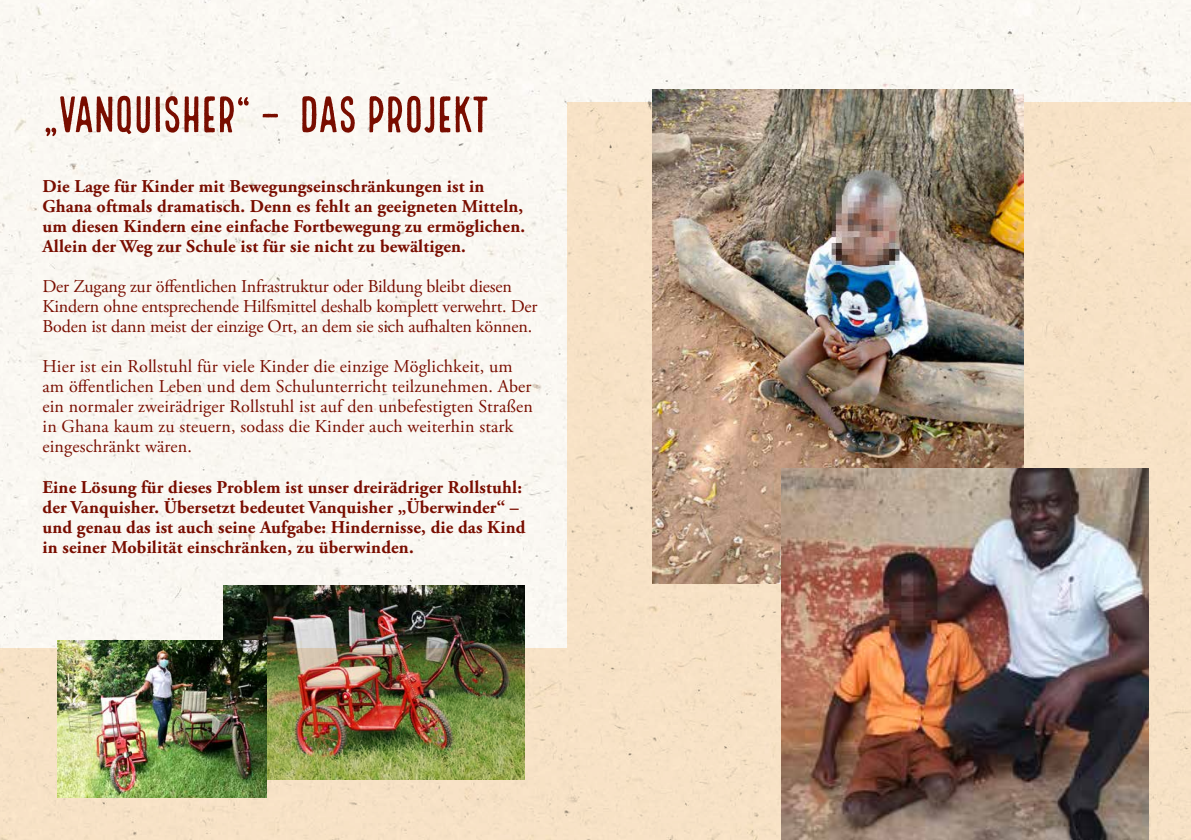
<style>
.page{position:relative;width:1191px;height:840px;background:#fff}
.page>*{position:absolute;margin:0;border:0;box-sizing:border-box;transform-origin:0 0}
.t1{font:50px "Local Brewery Four";letter-spacing:-.05em;color:#790d00}
.t2{font:700 18px/20px "Adobe Garamond Pro";letter-spacing:.01em;color:#790d00}
.t3{font:18px/20px "Adobe Garamond Pro";letter-spacing:.01em;color:#790d00}
.t4{font:18px/20px "Adobe Garamond Pro";letter-spacing:-.01em;color:#790d00}
</style>
<div class="page">
<div style="left:0;top:0;width:1191px;height:648px;background:#faf8f2"></div>
<div style="left:567px;top:102px;width:624px;height:737px;background:#f7e2c6"></div>
<img style="left:652px;top:90px;width:371px;height:493px">
<img style="left:782px;top:468px;width:366px;height:371px">
<img style="left:224px;top:585px;width:300px;height:63px">
<img style="left:0;top:648px;width:567px;height:191px">
<img style="left:57px;top:639px;width:210px;height:158px">
<h1 class="t1" style="left:43px;top:87px;width:449px">„VANQUISHER“ – DAS PROJEKT</h1>
<p class="t2" style="left:43px;top:177px;width:484px">Die Lage für Kinder mit Bewegungseinschränkungen ist in Ghana oftmals dramatisch. Denn es fehlt an geeigneten Mitteln, um diesen Kindern eine einfache Fortbewegung zu ermöglichen.<br>Allein der Weg zur Schule ist für sie nicht zu bewältigen.</p>
<p class="t4" style="left:43px;top:277px;width:496px">Der Zugang zur öffentlichen Infrastruktur oder Bildung bleibt diesen<br>Kindern ohne entsprechende Hilfsmittel deshalb komplett verwehrt. Der<br>Boden ist dann meist der einzige Ort, an dem sie sich aufhalten können.</p>
<p class="t3" style="left:43px;top:357px;width:492px">Hier ist ein Rollstuhl für viele Kinder die einzige Möglichkeit, um am öffentlichen Leben und dem Schulunterricht teilzunehmen. Aber ein normaler zweirädriger Rollstuhl ist auf den unbefestigten Straßen in Ghana kaum zu steuern, sodass die Kinder auch weiterhin stark eingeschränkt wären.</p>
<p class="t2" style="left:43px;top:477px;width:484px">Eine Lösung für dieses Problem ist unser dreirädriger Rollstuhl: der Vanquisher. Übersetzt bedeutet Vanquisher „Überwinder“ – und genau das ist auch seine Aufgabe: Hindernisse, die das Kind in seiner Mobilität einschränken, zu überwinden.</p>
</div>
